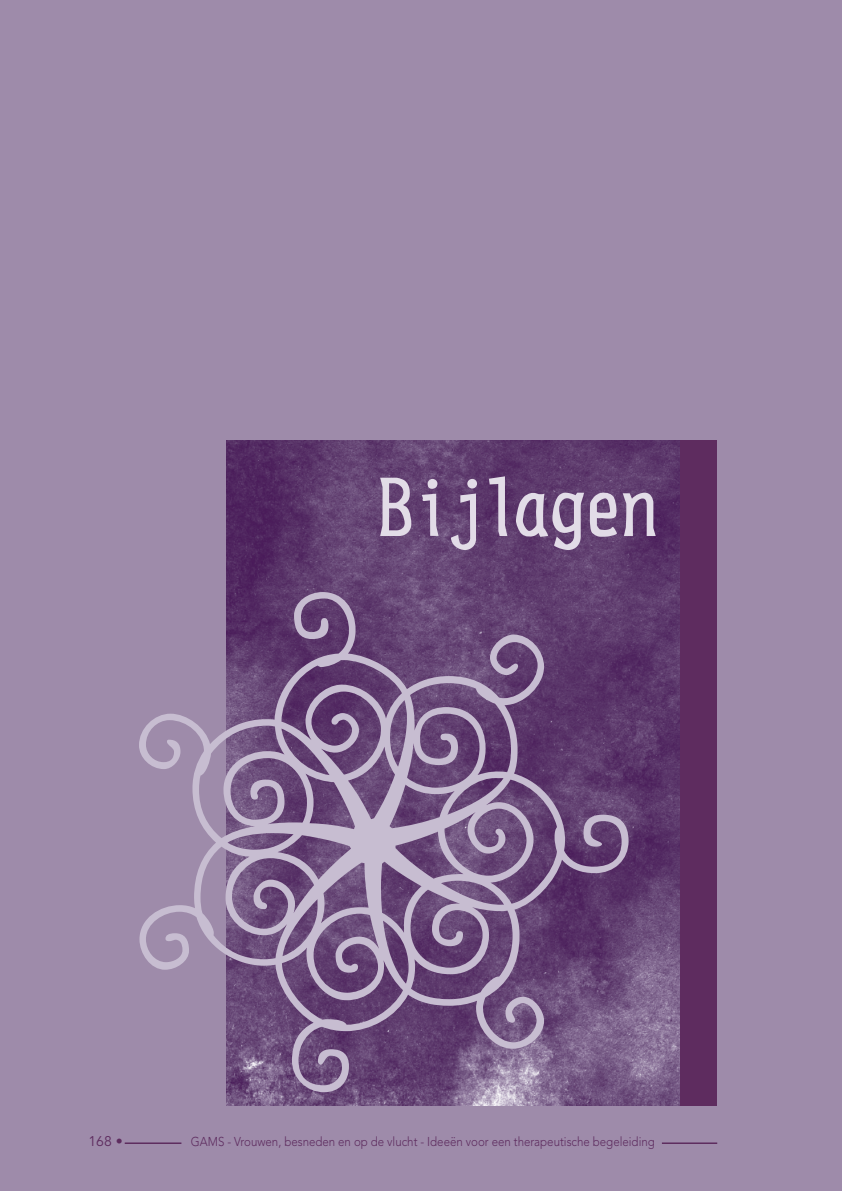
<style>
.page{position:relative;width:842px;height:1191px;background:#9e8baa}
.page>*{position:absolute;margin:0;border:0;box-sizing:border-box;transform-origin:0 0}
.t1{font:500px "Cyberbunys Teaser";color:#c7bdd1}
.t2{font:80px "Gothic Blond Husky";color:#e2dce7}
.t3{font:14px "Avenir";color:#5e2c5f}
.t4{font:300 12.8px "Avenir";color:#5e2c5f;scale:.9 1}
</style>
<div class="page">
<img style="left:227px;top:440px;width:453px;height:666px">
<div style="left:680px;top:440px;width:37px;height:666px;background:#5e2c5f"></div>
<hr style="left:125px;top:1142px;width:56px;height:2px;background:#5e2c5f">
<hr style="left:662px;top:1142px;width:55px;height:2px;background:#5e2c5f">
<h2 class="t2" style="left:378px;top:460px;width:281px">Bijlagen</h2>
<h1 class="t1" style="left:139px;top:591px;width:491px">(</h1>
<p class="t3" style="left:89px;top:1135px;width:36px">168 •</p>
<p class="t4" style="left:191px;top:1136px;width:517px">GAMS - Vrouwen, besneden en op de vlucht - Ideeën voor een therapeutische begeleiding</p>
</div>
